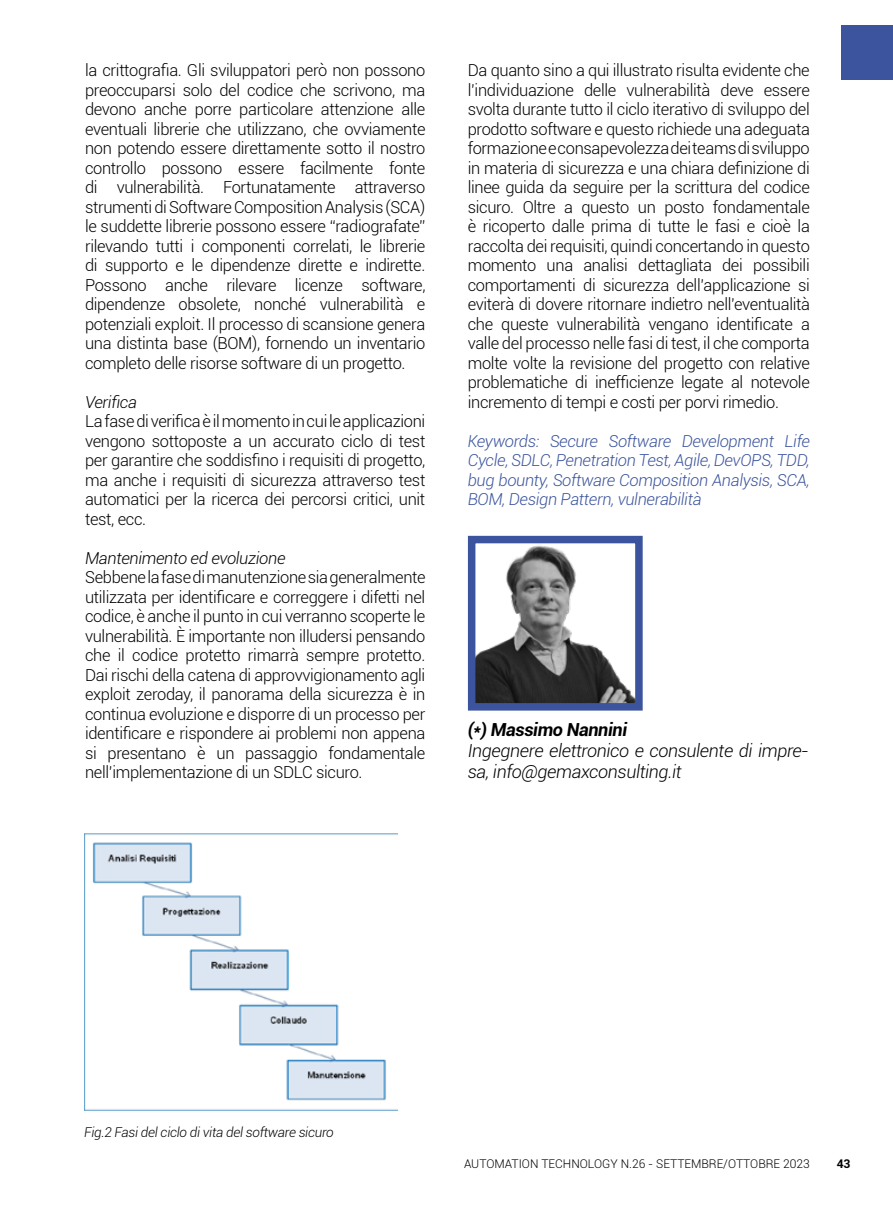
<style>
.page{position:relative;width:893px;height:1212px;background:#fff}
.page>*{position:absolute;margin:0;border:0;box-sizing:border-box;transform-origin:0 0}
.t1{font:italic 300 18px/21px "Roboto";letter-spacing:-.02em;color:#000}
.t2{font:italic 700 18px "Roboto";letter-spacing:-.02em;color:#000}
.t3{font:300 16.5px/19.5px "Roboto";letter-spacing:-.02em;color:#000;text-align:justify}
.t4{font:italic 300 16.5px/19.5px "Roboto";letter-spacing:-.02em;color:#3b549d;text-align:justify}
.t5{font:italic 300 16.5px "Roboto";letter-spacing:-.02em;color:#000}
.t6{font:italic 300 13.5px "Roboto";letter-spacing:-.02em;color:#000}
.t7{font:300 12px "Roboto";color:#000}
.t8{font:700 12px "Roboto";color:#000}
</style>
<div class="page">
<div style="left:842px;top:26px;width:51px;height:54px;background:#3b549d"></div>
<img style="left:477px;top:545px;width:157px;height:156px">
<div style="left:468px;top:536px;width:175px;height:174px;border:8px solid #3b549d"></div>
<img style="left:85px;top:833px;width:313px;height:278px">
<p class="t3" style="left:85px;top:61px;width:342px">la crittografia. Gli sviluppatori però non possono preoccuparsi solo del codice che scrivono, ma devono anche porre particolare attenzione alle eventuali librerie che utilizzano, che ovviamente non potendo essere direttamente sotto il nostro controllo possono essere facilmente fonte di vulnerabilità. Fortunatamente attraverso strumenti di Software Composition Analysis (SCA) le suddette librerie possono essere “radiografate” rilevando tutti i componenti correlati, le librerie di supporto e le dipendenze dirette e indirette.<br>Possono anche rilevare licenze software, dipendenze obsolete, nonché vulnerabilità e potenziali exploit. Il processo di scansione genera una distinta base (BOM), fornendo un inventario completo delle risorse software di un progetto.</p>
<p class="t5" style="left:85px;top:392px;width:53px">Verifica</p>
<p class="t3" style="left:85px;top:412px;width:342px">La fase di verifica è il momento in cui le applicazioni vengono sottoposte a un accurato ciclo di test per garantire che soddisfino i requisiti di progetto, ma anche i requisiti di sicurezza attraverso test automatici per la ricerca dei percorsi critici, unit test, ecc.</p>
<p class="t5" style="left:85px;top:548px;width:202px">Mantenimento ed evoluzione</p>
<p class="t3" style="left:85px;top:568px;width:342px">Sebbene la fase di manutenzione sia generalmente utilizzata per identificare e correggere i difetti nel codice, è anche il punto in cui verranno scoperte le vulnerabilità. È importante non illudersi pensando che il codice protetto rimarrà sempre protetto.<br>Dai rischi della catena di approvvigionamento agli exploit zeroday, il panorama della sicurezza è in continua evoluzione e disporre di un processo per identificare e rispondere ai problemi non appena si presentano è un passaggio fondamentale nell’implementazione di un SDLC sicuro.</p>
<p class="t3" style="left:468px;top:61px;width:344px">Da quanto sino a qui illustrato risulta evidente che l’individuazione delle vulnerabilità deve essere svolta durante tutto il ciclo iterativo di sviluppo del prodotto software e questo richiede una adeguata formazione e consapevolezza dei teams di sviluppo in materia di sicurezza e una chiara definizione di linee guida da seguire per la scrittura del codice sicuro. Oltre a questo un posto fondamentale è ricoperto dalle prima di tutte le fasi e cioè la raccolta dei requisiti, quindi concertando in questo momento una analisi dettagliata dei possibili comportamenti di sicurezza dell’applicazione si eviterà di dovere ritornare indietro nell’eventualità che queste vulnerabilità vengano identificate a valle del processo nelle fasi di test, il che comporta molte volte la revisione del progetto con relative problematiche di inefficienze legate al notevole incremento di tempi e costi per porvi rimedio.</p>
<p class="t4" style="left:468px;top:431px;width:344px">Keywords: Secure Software Development Life Cycle, SDLC, Penetration Test, Agile, DevOPS, TDD, bug bounty, Software Composition Analysis, SCA, BOM, Design Pattern, vulnerabilità</p>
<p class="t2" style="left:468px;top:719px;width:161px">(*) Massimo Nannini</p>
<p class="t1" style="left:468px;top:740px;width:342px">Ingegnere elettronico e consulente di impre&shy;sa, info@gemaxconsulting.it</p>
<p class="t6" style="left:84px;top:1124px;width:251px">Fig.2 Fasi del ciclo di vita del software sicuro</p>
<p class="t7" style="left:464px;top:1157px;width:347px">AUTOMATION TECHNOLOGY N.26 - SETTEMBRE/OTTOBRE 2023</p>
<p class="t8" style="left:837px;top:1157px;width:15px">43</p>
</div>
